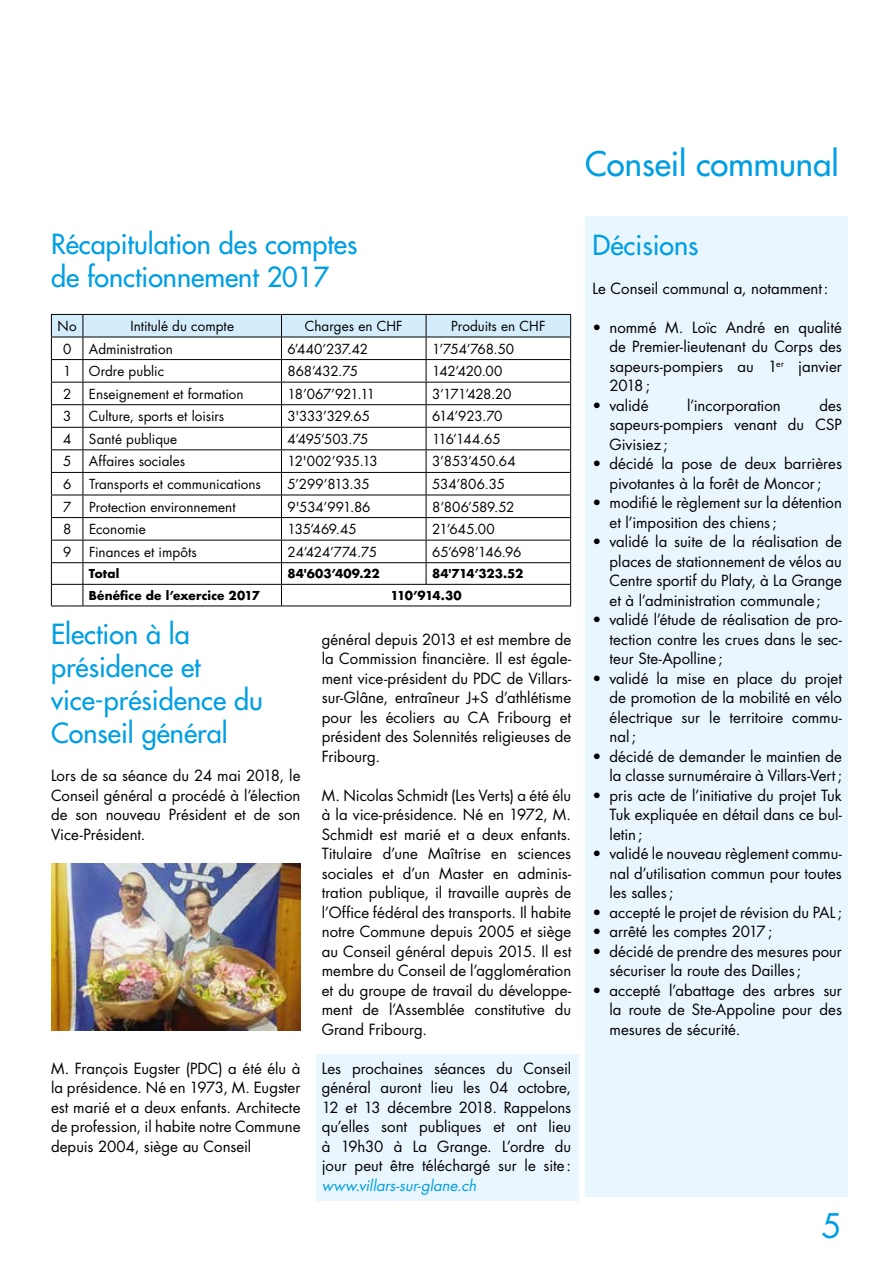
<style>
.page{position:relative;width:893px;height:1263px;background:#fff}
.page>*{position:absolute;margin:0;border:0;box-sizing:border-box;transform-origin:0 0}
.t1{font:33px "Futura";color:#009fe3}
.t2{font:33px "Futura";color:#009fe3}
.t3{font:27px/33px "Futura";color:#009fe3}
.t4{font:15px/19.5px "Futura";color:#000;text-align:justify}
.t5{font:italic 15px "Futura";color:#009fe3}
.t6{font:13.5px "Futura";color:#000}
.t7{font:13.5px "Futura";letter-spacing:-.055em;color:#000}
.t8{font:13.5px "Futura";letter-spacing:-.02em;color:#000}
.t9{font:13.5px "Futura";letter-spacing:-.025em;color:#000}
.t10{font:700 12px "Futura";letter-spacing:.005em;color:#000}
.t11{font:700 12px "Futura";letter-spacing:-.03em;color:#000}
</style>
<div class="page">
<div style="left:316px;top:1054px;width:262px;height:147px;background:#eaf6fe"></div>
<div style="left:585px;top:216px;width:262px;height:981px;background:#eaf6fe"></div>
<hr style="left:51px;top:606px;width:32px;height:1px;background:#000">
<hr style="left:83px;top:606px;width:198px;height:1px;background:#000">
<hr style="left:281px;top:606px;width:145px;height:1px;background:#000">
<hr style="left:426px;top:606px;width:145px;height:1px;background:#000">
<svg style="left:51px;top:314px;width:520px;height:292px"></svg>
<img style="left:51px;top:863px;width:249px;height:168px">
<h1 class="t1" style="left:585px;top:143px;width:255px">Conseil communal</h1>
<h2 class="t3" style="left:51px;top:228px;width:308px">Récapitulation des comptes de fonctionnement 2017</h2>
<p class="t6" style="left:58px;top:317px;width:21px">No</p>
<p class="t6" style="left:130px;top:317px;width:105px">Intitulé du compte</p>
<p class="t6" style="left:305px;top:317px;width:99px">Charges en CHF</p>
<p class="t6" style="left:451px;top:317px;width:96px">Produits en CHF</p>
<p class="t6" style="left:63px;top:339px;width:10px">0</p>
<p class="t6" style="left:89px;top:339px;width:85px">Administration</p>
<p class="t6" style="left:287px;top:339px;width:82px">6’440’237.42</p>
<p class="t6" style="left:432px;top:339px;width:84px">1’754’768.50</p>
<p class="t6" style="left:63px;top:362px;width:10px">1</p>
<p class="t6" style="left:89px;top:362px;width:77px">Ordre public</p>
<p class="t6" style="left:288px;top:362px;width:72px">868’432.75</p>
<p class="t6" style="left:432px;top:362px;width:72px">142’420.00</p>
<p class="t6" style="left:63px;top:384px;width:10px">2</p>
<p class="t6" style="left:89px;top:384px;width:156px">Enseignement et formation</p>
<p class="t7" style="left:288px;top:384px;width:89px">18’067’921.11</p>
<p class="t6" style="left:432px;top:384px;width:81px">3’171’428.20</p>
<p class="t6" style="left:63px;top:407px;width:10px">3</p>
<p class="t6" style="left:89px;top:407px;width:137px">Culture, sports et loisirs</p>
<p class="t6" style="left:288px;top:407px;width:84px">3'333’329.65</p>
<p class="t6" style="left:432px;top:407px;width:72px">614’923.70</p>
<p class="t6" style="left:63px;top:430px;width:10px">4</p>
<p class="t6" style="left:89px;top:430px;width:90px">Santé publique</p>
<p class="t6" style="left:288px;top:430px;width:82px">4’495’503.75</p>
<p class="t6" style="left:432px;top:430px;width:70px">116’144.65</p>
<p class="t6" style="left:63px;top:452px;width:10px">5</p>
<p class="t6" style="left:89px;top:452px;width:98px">Affaires sociales</p>
<p class="t6" style="left:288px;top:452px;width:92px">12'002’935.13</p>
<p class="t6" style="left:432px;top:452px;width:85px">3’853’450.64</p>
<p class="t6" style="left:63px;top:475px;width:10px">6</p>
<p class="t6" style="left:89px;top:475px;width:173px">Transports et communications</p>
<p class="t6" style="left:288px;top:475px;width:84px">5’299’813.35</p>
<p class="t6" style="left:432px;top:475px;width:74px">534’806.35</p>
<p class="t6" style="left:63px;top:497px;width:10px">7</p>
<p class="t6" style="left:89px;top:497px;width:148px">Protection environnement</p>
<p class="t6" style="left:288px;top:497px;width:84px">9'534’991.86</p>
<p class="t6" style="left:432px;top:497px;width:84px">8’806’589.52</p>
<p class="t6" style="left:63px;top:520px;width:10px">8</p>
<p class="t6" style="left:89px;top:520px;width:58px">Economie</p>
<p class="t6" style="left:288px;top:520px;width:71px">135’469.45</p>
<p class="t6" style="left:432px;top:520px;width:64px">21’645.00</p>
<p class="t6" style="left:63px;top:542px;width:10px">9</p>
<p class="t6" style="left:89px;top:542px;width:109px">Finances et impôts</p>
<p class="t8" style="left:288px;top:542px;width:91px">24’424’774.75</p>
<p class="t9" style="left:432px;top:542px;width:91px">65’698’146.96</p>
<p class="t10" style="left:89px;top:565px;width:32px">Total</p>
<p class="t10" style="left:287px;top:565px;width:94px">84'603’409.22</p>
<p class="t11" style="left:432px;top:565px;width:93px">84'714’323.52</p>
<p class="t10" style="left:89px;top:587px;width:173px">Bénéfice de l’exercice 2017</p>
<p class="t10" style="left:391px;top:587px;width:73px">110’914.30</p>
<h2 class="t3" style="left:51px;top:618px;width:213px">Election à la présidence et vice-présidence du<br>Conseil général</h2>
<p class="t4" style="left:51px;top:766px;width:251px">Lors de sa séance du 24 mai 2018, le Conseil général a procédé à l’élection de son nouveau Président et de son Vice-Président.</p>
<p class="t4" style="left:322px;top:629px;width:251px">général depuis 2013 et est membre de la Commission financière. Il est égale&shy;ment vice-président du PDC de Villars&shy;sur-Glâne, entraîneur J+S d’athlétisme pour les écoliers au CA Fribourg et président des Solennités religieuses de Fribourg.</p>
<p class="t4" style="left:322px;top:785px;width:251px">M. Nicolas Schmidt (Les Verts) a été élu à la vice-présidence. Né en 1972, M.<br>Schmidt est marié et a deux enfants.<br>Titulaire d’une Maîtrise en sciences sociales et d’un Master en adminis&shy;tration publique, il travaille auprès de l’Office fédéral des transports. Il habite notre Commune depuis 2005 et siège au Conseil général depuis 2015. Il est membre du Conseil de l’agglomération et du groupe de travail du développe&shy;ment de l’Assemblée constitutive du Grand Fribourg.</p>
<p class="t4" style="left:322px;top:1058px;width:251px">Les prochaines séances du Conseil général auront lieu les 04 octobre, 12 et 13 décembre 2018. Rappelons qu’elles sont publiques et ont lieu à 19h30 à La Grange. L’ordre du jour peut être téléchargé sur le site:</p>
<p class="t5" style="left:322px;top:1175px;width:156px">www.villars-sur-glane.ch</p>
<p class="t4" style="left:51px;top:1058px;width:251px">M. François Eugster (PDC) a été élu à la présidence. Né en 1973, M. Eugster est marié et a deux enfants. Architecte de profession, il habite notre Commune depuis 2004, siège au Conseil</p>
<h2 class="t3" style="left:592px;top:228px;width:108px">Décisions</h2>
<p class="t4" style="left:592px;top:278px;width:238px">Le Conseil communal a, notamment:</p>
<p class="t4" style="left:609px;top:317px;width:234px;text-indent:-17px">• nommé M. Loïc André en qualité de Premier-lieutenant du Corps des sapeurs-pompiers au 1<sup>er</sup> janvier 2018 ;</p>
<p class="t4" style="left:592px;top:395px;width:57px">• validé</p>
<p class="t4" style="left:687px;top:395px;width:95px">l’incorporation</p>
<p class="t4" style="left:609px;top:395px;width:234px;text-indent:210px">des sapeurs-pompiers venant du CSP Givisiez;</p>
<p class="t4" style="left:592px;top:454px;width:251px;text-align:center">• décidé la pose de deux barrières pivotantes à la forêt de Moncor;</p>
<p class="t4" style="left:609px;top:493px;width:234px;text-indent:-17px">• modifié le règlement sur la détention et l’imposition des chiens;</p>
<p class="t4" style="left:609px;top:532px;width:234px;text-indent:-17px">• validé la suite de la réalisation de places de stationnement de vélos au Centre sportif du Platy, à La Grange et à l’administration communale;</p>
<p class="t4" style="left:609px;top:610px;width:234px;text-indent:-17px">• validé l’étude de réalisation de pro&shy;tection contre les crues dans le sec&shy;teur Ste-Apolline;</p>
<p class="t4" style="left:609px;top:668px;width:234px;text-indent:-17px">• validé la mise en place du projet de promotion de la mobilité en vélo électrique sur le territoire commu&shy;nal;</p>
<p class="t4" style="left:592px;top:746px;width:251px;text-align:right">• décidé de demander le maintien de la classe surnuméraire à Villars-Vert;</p>
<p class="t4" style="left:609px;top:785px;width:234px;text-indent:-17px">• pris acte de l’initiative du projet Tuk Tuk expliquée en détail dans ce bul&shy;letin;</p>
<p class="t4" style="left:609px;top:844px;width:234px;text-indent:-17px">• validé le nouveau règlement commu&shy;nal d’utilisation commun pour toutes les salles;</p>
<p class="t4" style="left:592px;top:902px;width:251px">• accepté le projet de révision du PAL;</p>
<p class="t4" style="left:592px;top:922px;width:181px">• arrêté les comptes 2017;</p>
<p class="t4" style="left:609px;top:941px;width:234px;text-indent:-17px">• décidé de prendre des mesures pour sécuriser la route des Dailles;</p>
<p class="t4" style="left:609px;top:980px;width:234px;text-indent:-17px">• accepté l’abattage des arbres sur la route de Ste-Appoline pour des mesures de sécurité.</p>
<h1 class="t2" style="left:822px;top:1203px;width:22px">5</h1>
</div>
